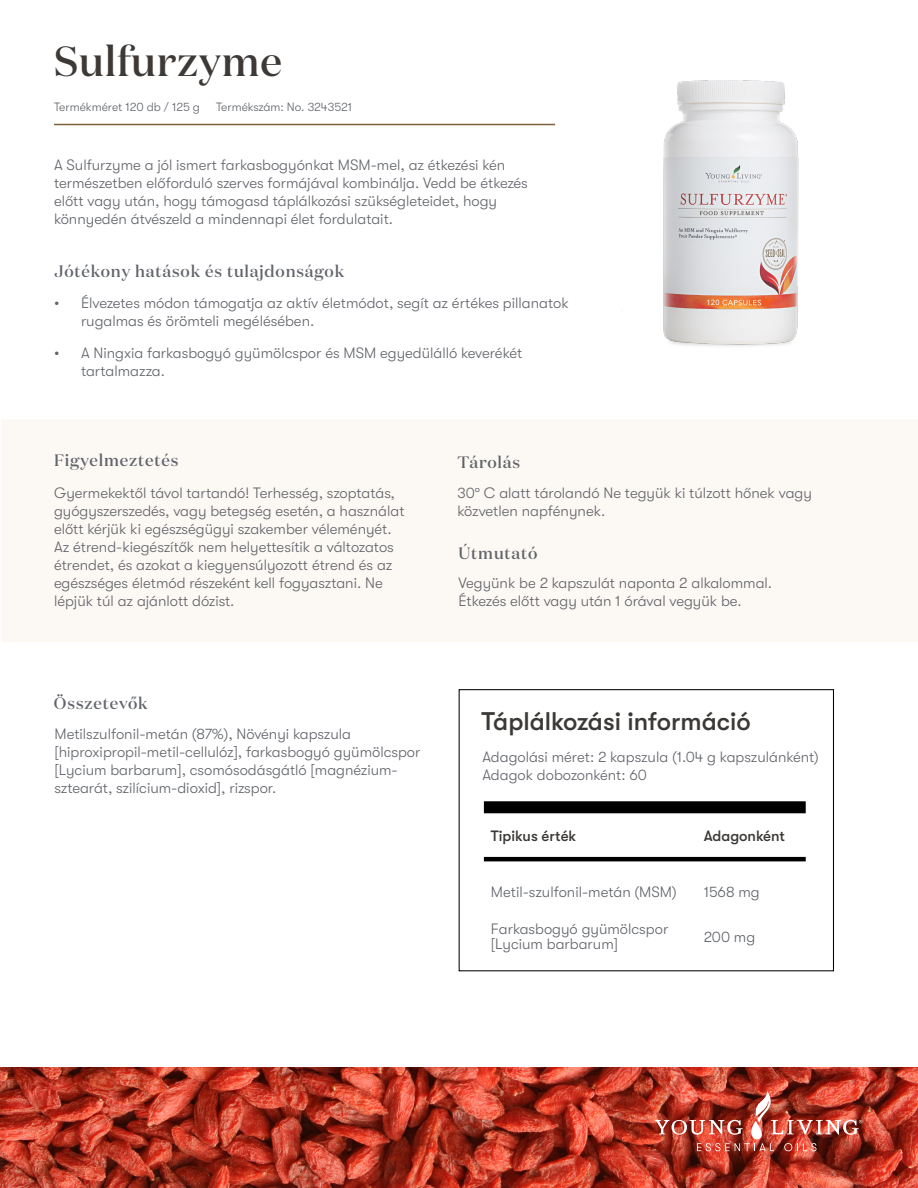
<style>
.page{position:relative;width:918px;height:1188px;background:#fff}
.page>*{position:absolute;margin:0;border:0;box-sizing:border-box;transform-origin:0 0}
.t1{font:500 42px "Domaine Display";letter-spacing:.02em;color:#3d3936}
.t2{font:500 25.5px "GT Walsheim Pro";color:#3b3936}
.t3{font:500 16.5px "Domaine Display";letter-spacing:.05em;color:#61646a}
.t4{font:300 15px/18px "GT Walsheim Pro";color:#61646a}
.t5{font:500 15px "GT Walsheim Pro";color:#3b3936}
.t6{font:300 12px "GT Walsheim Pro";color:#61646a}
</style>
<div class="page">
<div style="left:2px;top:420px;width:916px;height:222px;background:#fcf8f4"></div>
<hr style="left:54px;top:124px;width:501px;height:1px;background:#80623b">
<img style="left:0;top:1067px;width:918px;height:121px">
<div style="left:459px;top:689px;width:375px;height:282px;border:1px solid #000"></div>
<div style="left:484px;top:801px;width:322px;height:12px;background:#000"></div>
<hr style="left:484px;top:857px;width:322px;height:4px;background:#000">
<img style="left:655px;top:1091px;width:207px;height:60px">
<img style="left:663px;top:80px;width:136px;height:266px">
<h1 class="t1" style="left:54px;top:34px;width:230px">Sulfurzyme</h1>
<p class="t6" style="left:54px;top:100px;width:147px">Termékméret 120 db / 125 g</p>
<p class="t6" style="left:216px;top:100px;width:138px">Termékszám: No. 3243521</p>
<p class="t4" style="left:54px;top:156px;width:475px">A Sulfurzyme a jól ismert farkasbogyónkat MSM-mel, az étkezési kén természetben előforduló szerves formájával kombinálja. Vedd be étkezés előtt vagy után, hogy támogasd táplálkozási szükségleteidet, hogy könnyedén átvészeld a mindennapi élet fordulatait.</p>
<p class="t3" style="left:55px;top:261px;width:291px">Jótékony hatások és tulajdonságok</p>
<p class="t4" style="left:81px;top:294px;width:489px;text-indent:-27px">• Élvezetes módon támogatja az aktív életmódot, segít az értékes pillanatok rugalmas és örömteli megélésében.</p>
<p class="t4" style="left:81px;top:344px;width:443px;text-indent:-27px">• A Ningxia farkasbogyó gyümölcspor és MSM egyedülálló keverékét tartalmazza.</p>
<p class="t3" style="left:54px;top:450px;width:126px">Figyelmeztetés</p>
<p class="t4" style="left:54px;top:484px;width:352px">Gyermekektől távol tartandó! Terhesség, szoptatás, gyógyszerszedés, vagy betegség esetén, a használat előtt kérjük ki egészségügyi szakember véleményét.<br>Az étrend-kiegészítők nem helyettesítik a változatos étrendet, és azokat a kiegyensúlyozott étrend és az egészséges életmód részeként kell fogyasztani. Ne lépjük túl az ajánlott dózist.</p>
<p class="t3" style="left:54px;top:692px;width:95px">Összetevők</p>
<p class="t4" style="left:55px;top:725px;width:368px">Metilszulfonil-metán (87%), Növényi kapszula [hiproxipropil-metil-cellulóz], farkasbogyó gyümölcspor [Lycium barbarum], csomósodásgátló [magnézium&shy;sztearát, szilícium-dioxid], rizspor.</p>
<p class="t3" style="left:458px;top:452px;width:64px">Tárolás</p>
<p class="t4" style="left:458px;top:484px;width:356px">30º C alatt tárolandó Ne tegyük ki túlzott hőnek vagy közvetlen napfénynek.</p>
<p class="t3" style="left:458px;top:542px;width:81px">Útmutató</p>
<p class="t4" style="left:458px;top:574px;width:315px">Vegyünk be 2 kapszulát naponta 2 alkalommal.<br>Étkezés előtt vagy után 1 órával vegyük be.</p>
<h2 class="t2" style="left:482px;top:707px;width:271px">Táplálkozási információ</h2>
<p class="t4" style="left:482px;top:748px;width:338px">Adagolási méret: 2 kapszula (1.04 g kapszulánként)<br>Adagok dobozonként: 60</p>
<p class="t5" style="left:491px;top:828px;width:87px">Tipikus érték</p>
<p class="t5" style="left:704px;top:828px;width:83px">Adagonként</p>
<p class="t4" style="left:491px;top:883px;width:187px">Metil-szulfonil-metán (MSM)</p>
<p class="t4" style="left:704px;top:883px;width:58px">1568 mg</p>
<p class="t4" style="left:491px;top:922px;width:179px;line-height:15px">Farkasbogyó gyümölcspor [Lycium barbarum]</p>
<p class="t4" style="left:704px;top:928px;width:53px">200 mg</p>
</div>
